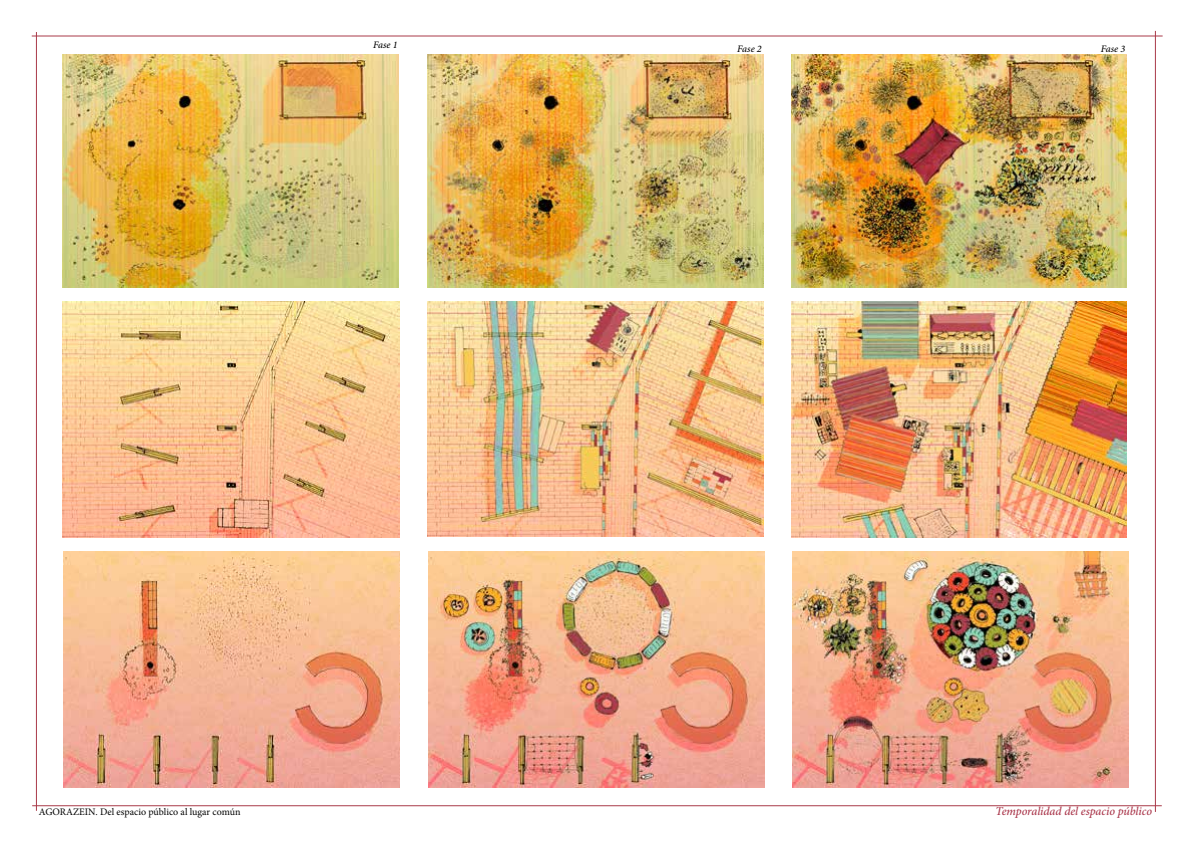
<style>
.page{position:relative;width:1191px;height:842px;background:#fff}
.page>*{position:absolute;margin:0;border:0;box-sizing:border-box;transform-origin:0 0}
.t1{font:italic 500 12px "Minion Pro";letter-spacing:-.005em;color:#a93449}
.t2{font:10px "Minion Pro";color:#000}
.t3{font:italic 500 10px "Minion Pro";color:#000}
</style>
<div class="page">
<hr style="left:1155px;top:31px;width:1px;height:781px;background:#a93a49">
<hr style="left:36px;top:32px;width:1px;height:779px;background:#a93a49">
<hr style="left:32px;top:805px;width:1129px;height:1px;background:#a93a49">
<hr style="left:32px;top:36px;width:1130px;height:1px;background:#a93a49">
<img style="left:63px;top:55px;width:335px;height:232px">
<img style="left:427px;top:55px;width:336px;height:232px">
<img style="left:791px;top:55px;width:335px;height:232px">
<img style="left:63px;top:301px;width:337px;height:236px">
<img style="left:427px;top:301px;width:336px;height:236px">
<img style="left:791px;top:301px;width:335px;height:236px">
<img style="left:63px;top:551px;width:337px;height:236px">
<img style="left:429px;top:551px;width:335px;height:236px">
<img style="left:792px;top:551px;width:336px;height:236px">
<p class="t3" style="left:373px;top:38px;width:26px">Fase 1</p>
<p class="t3" style="left:737px;top:42px;width:26px">Fase 2</p>
<p class="t3" style="left:1100px;top:42px;width:26px">Fase 3</p>
<p class="t2" style="left:39px;top:805px;width:203px">AGORAZEIN. Del espacio público al lugar común</p>
<p class="t1" style="left:995px;top:803px;width:158px">Temporalidad del espacio público</p>
</div>
